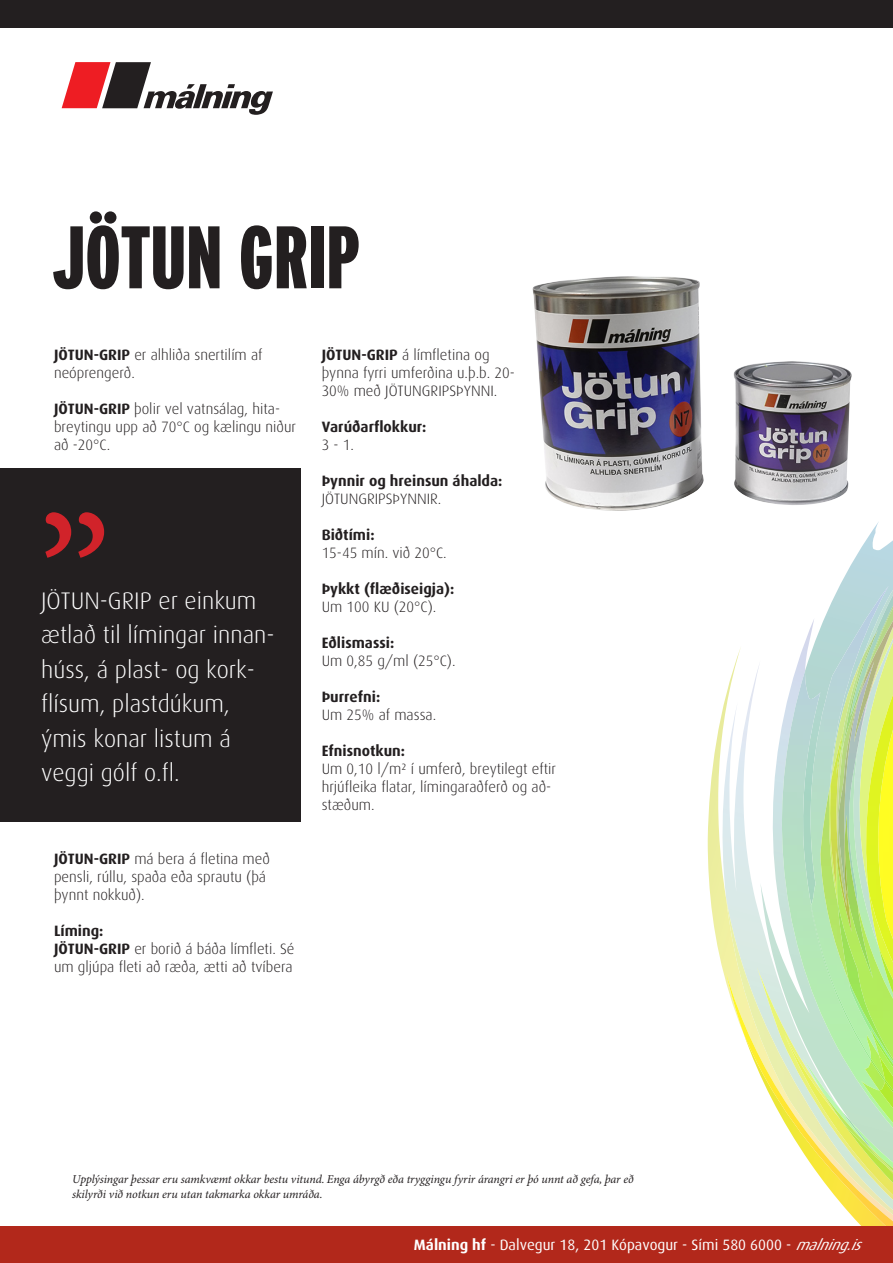
<style>
.page{position:relative;width:893px;height:1263px;background:#fff}
.page>*{position:absolute;margin:0;border:0;box-sizing:border-box;transform-origin:0 0}
.t1{font:900 extra-condensed 88.5px "Interstate";color:#231f20}
.t2{font:300 24px/34.5px "Dax";color:#fff}
.t3{font:300 15px/18px "Dax";color:#231f20}
.t4{font:700 15px "Dax";color:#231f20}
.t5{font:15px "Dax";color:#fff}
.t6{font:italic 12px/14.4px "Minion Pro";letter-spacing:-.01em;color:#231f20}
.s1{font-weight:700}
.s2{font-style:italic}
</style>
<div class="page">
<svg style="left:708px;top:648px;width:50px;height:334px"></svg>
<img style="left:726px;top:899px;width:32px;height:72px">
<svg style="left:758px;top:654px;width:43px;height:313px"></svg>
<svg style="left:801px;top:522px;width:92px;height:149px"></svg>
<img style="left:767px;top:671px;width:38px;height:300px">
<img style="left:889px;top:606px;width:4px;height:32px">
<svg style="left:889px;top:638px;width:4px;height:224px"></svg>
<img style="left:805px;top:586px;width:84px;height:385px">
<img style="left:811px;top:905px;width:9px;height:66px">
<img style="left:820px;top:786px;width:29px;height:185px">
<img style="left:838px;top:903px;width:55px;height:68px">
<img style="left:878px;top:946px;width:15px;height:25px">
<img style="left:726px;top:971px;width:167px;height:256px">
<div style="left:0;top:0;width:893px;height:28px;background:#231f20"></div>
<img style="left:532px;top:276px;width:320px;height:235px">
<div style="left:0;top:1227px;width:893px;height:36px;background:#b2281b"></div>
<div style="left:0;top:468px;width:300px;height:353px;background:#231f20"></div>
<svg style="left:45px;top:512px;width:59px;height:46px"></svg>
<svg style="left:62px;top:62px;width:211px;height:53px"></svg>
<p class="t1" style="left:52px;top:208px;width:309px">JÖTUN GRIP</p>
<p class="t3" style="left:54px;top:346px;width:210px"><span class="s1">JÖTUN-GRIP</span> er alhliða snertilím af neóprengerð.</p>
<p class="t3" style="left:54px;top:400px;width:244px"><span class="s1">JÖTUN-GRIP</span> þolir vel vatnsálag, hita&shy;breytingu upp að 70°C og kælingu niður að -20°C.</p>
<p class="t2" style="left:41px;top:583px;width:235px">JÖTUN-GRIP er einkum ætlað til límingar innan&shy;húss, á plast- og kork&shy;flísum, plastdúkum, ýmis konar listum á veggi gólf o.fl.</p>
<p class="t3" style="left:54px;top:850px;width:217px"><span class="s1">JÖTUN-GRIP</span> má bera á fletina með pensli, rúllu, spaða eða sprautu (þá þynnt nokkuð).</p>
<p class="t4" style="left:54px;top:922px;width:51px">Líming:</p>
<p class="t3" style="left:54px;top:940px;width:242px"><span class="s1">JÖTUN-GRIP</span> er borið á báða límfleti. Sé um gljúpa fleti að ræða, ætti að tvíbera</p>
<p class="t3" style="left:322px;top:346px;width:195px"><span class="s1">JÖTUN-GRIP</span> á límfletina og þynna fyrri umferðina u.þ.b. 20-<br>30% með JÖTUNGRIPSÞYNNI.</p>
<p class="t4" style="left:322px;top:418px;width:106px">Varúðarflokkur:</p>
<p class="t3" style="left:322px;top:436px;width:34px">3 - 1.</p>
<p class="t4" style="left:322px;top:472px;width:182px">Þynnir og hreinsun áhalda:</p>
<p class="t3" style="left:322px;top:490px;width:121px">JÖTUNGRIPSÞYNNIR.</p>
<p class="t4" style="left:322px;top:526px;width:54px">Biðtími:</p>
<p class="t3" style="left:322px;top:544px;width:127px">15-45 mín. við 20°C.</p>
<p class="t4" style="left:322px;top:580px;width:134px">Þykkt (flæðiseigja):</p>
<p class="t3" style="left:322px;top:598px;width:116px">Um 100 KU (20°C).</p>
<p class="t4" style="left:322px;top:634px;width:74px">Eðlismassi:</p>
<p class="t3" style="left:322px;top:652px;width:135px">Um 0,85 g/ml (25°C).</p>
<p class="t4" style="left:322px;top:688px;width:60px">Þurrefni:</p>
<p class="t3" style="left:322px;top:706px;width:116px">Um 25% af massa.</p>
<p class="t4" style="left:322px;top:742px;width:85px">Efnisnotkun:</p>
<p class="t3" style="left:322px;top:760px;width:236px">Um 0,10 l/m² í umferð, breytilegt eftir hrjúfleika flatar, límingaraðferð og að&shy;stæðum.</p>
<p class="t6" style="left:72px;top:1173px;width:563px">Upplýsingar þessar eru samkvæmt okkar bestu vitund. Enga ábyrgð eða tryggingu fyrir árangri er þó unnt að gefa, þar eð skilyrði við notkun eru utan takmarka okkar umráða.</p>
<p class="t5" style="left:414px;top:1236px;width:455px"><span class="s1">Málning hf</span> - Dalvegur 18, 201 Kópavogur - Sími 580 6000 - <span class="s2">malning.is</span></p>
</div>
